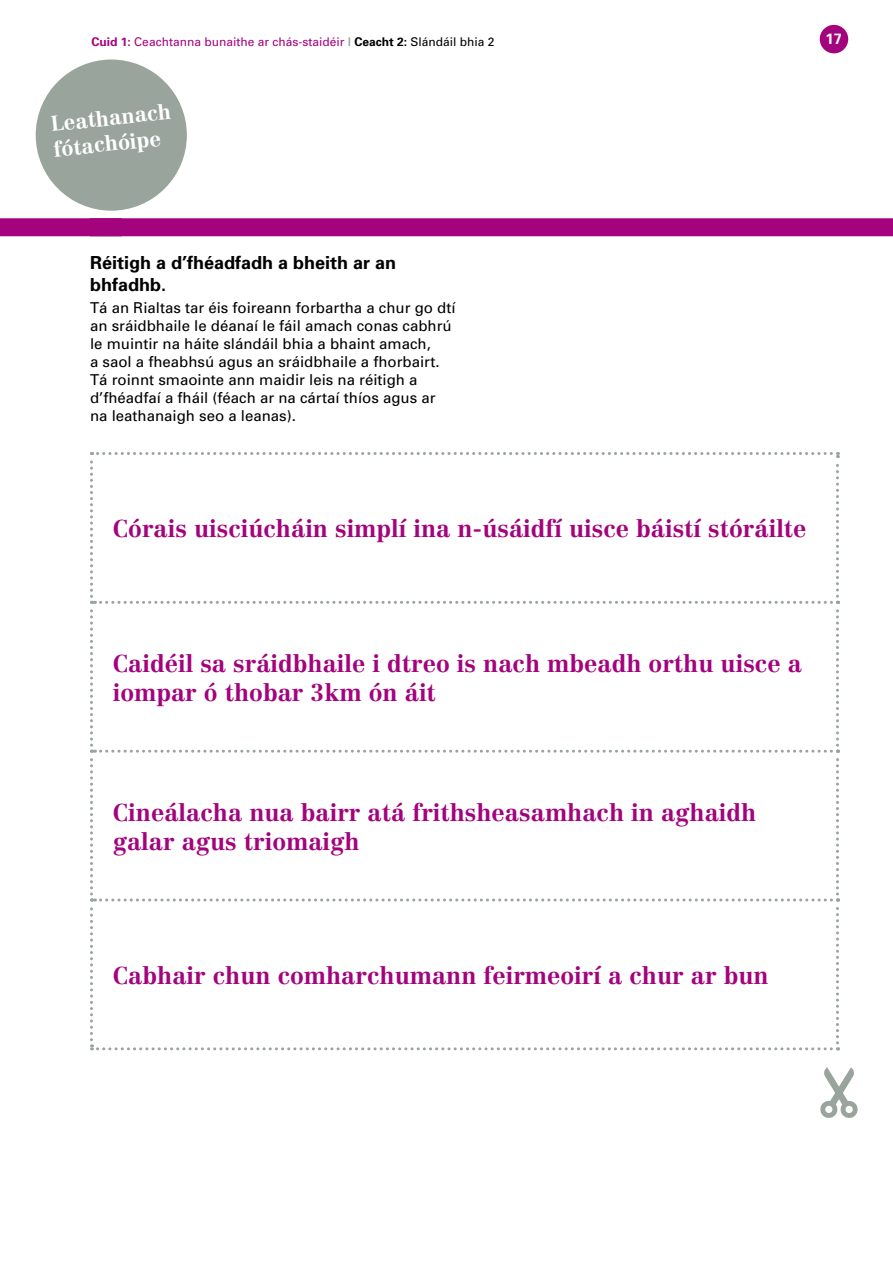
<style>
.page{position:relative;width:893px;height:1263px;background:#fff}
.page>*{position:absolute;margin:0;border:0;box-sizing:border-box;transform-origin:0 0}
.t1{font:700 24px/28.8px "Centennial CE";color:#a3037d}
.t2{font:700 21px/25.5px "Centennial CE";color:#fff}
.t3{font:700 18px/21.6px "Univers";color:#000}
.t4{font:15px/18px "Univers";color:#000}
.t5{font:700 15px "Univers";color:#fff}
.t6{font:12px "Univers";color:#a3037d}
.s1{font-weight:700}
.s2{font-weight:900;color:#99a49c}
.s3{font-weight:700;color:#000}
.s4{color:#000}
</style>
<div class="page">
<div style="left:820px;top:25px;width:28px;height:28px;background:#a3037d;border-radius:50%"></div>
<div style="left:0;top:218px;width:122px;height:18px;background:#a3037d"></div>
<svg style="left:90px;top:452px;width:749px;height:598px"></svg>
<div style="left:90px;top:218px;width:803px;height:18px;background:#a3037d"></div>
<svg style="left:820px;top:1067px;width:38px;height:51px"></svg>
<div style="left:36px;top:60px;width:151px;height:151px;background:#99a49c;border-radius:50%"></div>
<p class="t6" style="left:92px;top:34px;width:404px"><span class="s1">Cuid 1:</span> Ceachtanna bunaithe ar chás-staidéir <span class="s2">|</span> <span class="s3">Ceacht 2:</span> <span class="s4">Slándáil bhia 2</span></p>
<p class="t5" style="left:826px;top:29px;width:18px">17</p>
<h2 class="t2" style="left:50px;top:111px;width:122px;rotate:-6deg">Leathanach fótachóipe</h2>
<p class="t3" style="left:90px;top:251px;width:308px">Réitigh a d’fhéadfadh a bheith ar an bhfadhb.</p>
<p class="t4" style="left:90px;top:299px;width:367px">Tá an Rialtas tar éis foireann forbartha a chur go dtí an sráidbhaile le déanaí le fáil amach conas cabhrú le muintir na háite slándáil bhia a bhaint amach,<br>a saol a fheabhsú agus an sráidbhaile a fhorbairt.<br>Tá roinnt smaointe ann maidir leis na réitigh a d’fhéadfaí a fháil (féach ar na cártaí thíos agus ar na leathanaigh seo a leanas).</p>
<h1 class="t1" style="left:113px;top:514px;width:695px">Córais uisciúcháin simplí ina n-úsáidfí uisce báistí stóráilte</h1>
<h1 class="t1" style="left:113px;top:649px;width:691px">Caidéil sa sráidbhaile i dtreo is nach mbeadh orthu uisce a iompar ó thobar 3km ón áit</h1>
<h1 class="t1" style="left:113px;top:798px;width:645px">Cineálacha nua bairr atá frithsheasamhach in aghaidh galar agus triomaigh</h1>
<h1 class="t1" style="left:113px;top:961px;width:657px">Cabhair chun comharchumann feirmeoirí a chur ar bun</h1>
</div>
